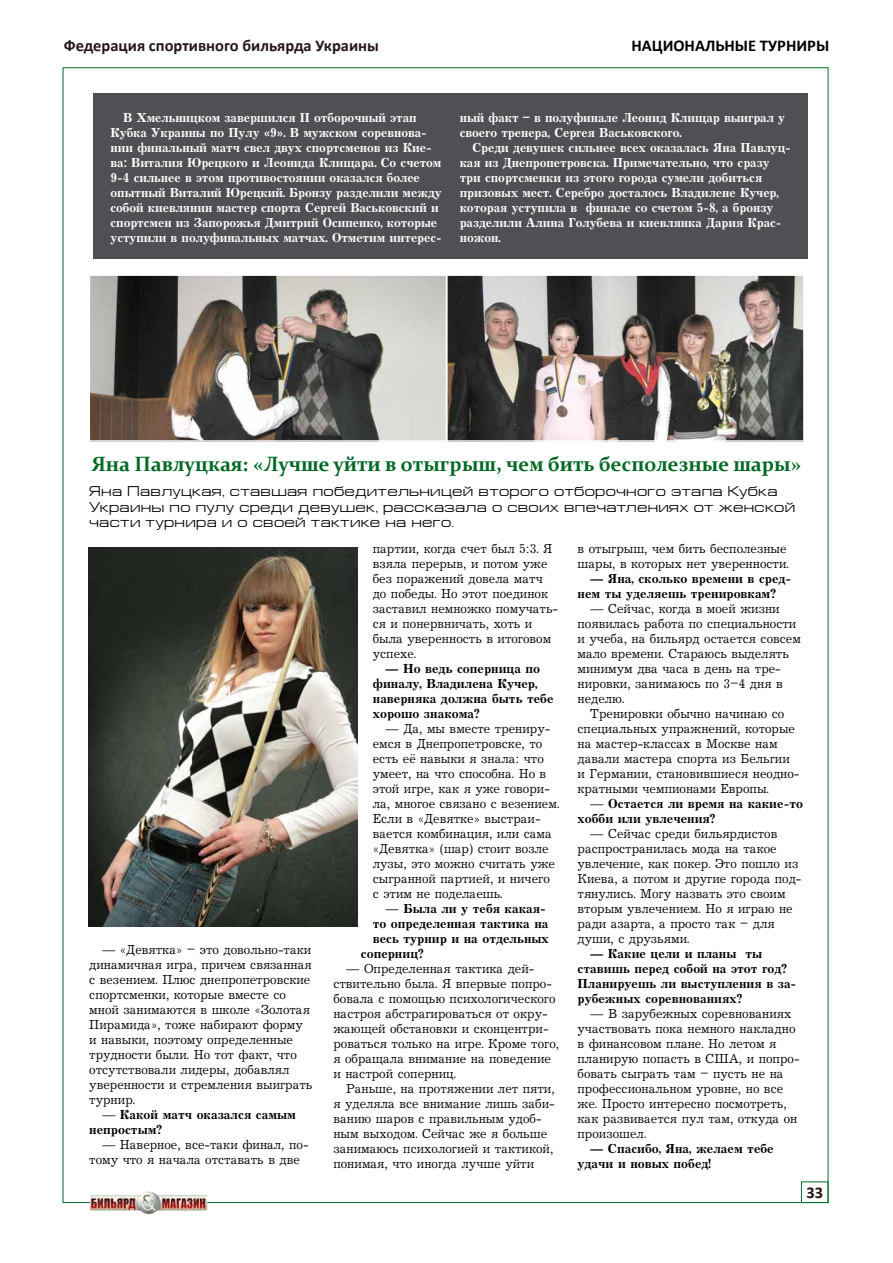
<style>
.page{position:relative;width:893px;height:1263px;background:#fff}
.page>*{position:absolute;margin:0;border:0;box-sizing:border-box;transform-origin:0 0}
.t1{font:700 20.7px "Constantia";color:#006822}
.t2{font:700 16.5px "Calibri";color:#261717}
.t3{font:700 16.5px "Calibri";color:#000}
.t4{font:14.25px/15.8px "Europe Ext";letter-spacing:.02em;color:#000}
.t5{font:13.5px/15px "Journal";color:#000;scale:.94 1}
.t6{font:700 13.5px/15px "Journal";letter-spacing:-.005em;color:#fff;scale:.92 1}
.t7{font:700 13.5px/15px "Journal";color:#000;scale:.94 1}
.s1{font-weight:400}
</style>
<div class="page">
<img style="left:90px;top:1191px;width:117px;height:23px">
<div style="left:801px;top:1182px;width:27px;height:21px;border:1px solid #006e30"></div>
<div style="left:94px;top:94px;width:714px;height:165px;background:#504f53"></div>
<img style="left:92px;top:277px;width:710px;height:162px">
<div style="left:446px;top:274px;width:359px;height:168px;border:2px solid #fff"></div>
<img style="left:89px;top:547px;width:268px;height:379px">
<div style="left:89px;top:274px;width:358px;height:168px;border:2px solid #fff"></div>
<p class="t2" style="left:64px;top:35px;width:317px">Федерация спортивного бильярда Украины</p>
<p class="t3" style="left:631px;top:35px;width:199px">НАЦИОНАЛЬНЫЕ ТУРНИРЫ</p>
<p class="t6" style="left:111px;top:110px;width:361px;text-indent:13px">В Хмельницком завершился II отборочный этап Кубка Украины по Пулу «9». В мужском соревнова&shy;нии финальный матч свел двух спортсменов из Кие&shy;ва: Виталия Юрецкого и Леонида Клищара. Со счетом 9-4 сильнее в этом противостоянии оказался более опытный Виталий Юрецкий. Бронзу разделили между собой киевлянин мастер спорта Сергей Васьковский и спортсмен из Запорожья Дмитрий Осипенко, которые уступили в полуфинальных матчах. Отметим интерес-</p>
<p class="t6" style="left:460px;top:110px;width:355px">ный факт – в полуфинале Леонид Клищар выиграл у своего тренера, Сергея Васьковского.</p>
<p class="t6" style="left:460px;top:140px;width:361px;text-indent:13px">Среди девушек сильнее всех оказалась Яна Павлуц&shy;кая из Днепропетровска. Примечательно, что сразу три спортсменки из этого города сумели добиться призовых мест. Серебро досталось Владилене Кучер, которая уступила в финале со счетом 5-8, а бронзу разделили Алина Голубева и киевлянка Дария Крас&shy;ножон.</p>
<h1 class="t1" style="left:92px;top:449px;width:711px">Яна Павлуцкая: «Лучше уйти в отыгрыш, чем бить бесполезные шары»</h1>
<p class="t4" style="left:89px;top:483px;width:707px">Яна Павлуцкая, ставшая победительницей второго отборочного этапа Кубка<br>Украины по пулу среди девушек, рассказала о своих впечатлениях от женской части турнира и о своей тактике на него.</p>
<p class="t5" style="left:89px;top:943px;width:239px;text-indent:13px">— «Девятка» – это довольно-таки динамичная игра, причем связанная с везением. Плюс днепропетровские спортсменки, которые вместе со мной занимаются в школе «Золотая<br>Пирамида», тоже набирают форму и навыки, поэтому определенные трудности были. Но тот факт, что отсутствовали лидеры, добавлял уверенности и стремления выиграть турнир.</p>
<p class="t7" style="left:89px;top:1107px;width:221px;text-indent:13px"><span class="s1">—</span> Какой матч оказался самым непростым?</p>
<p class="t5" style="left:89px;top:1138px;width:235px;text-indent:13px">— Наверное, все-таки финал, по&shy;тому что я начала отставать в две</p>
<p class="t5" style="left:373px;top:541px;width:199px">партии, когда счет был 5:3. Я взяла перерыв, и потом уже без поражений довела матч до победы. Но этот поединок заставил немножко помучать&shy;ся и понервничать, хоть и была уверенность в итоговом успехе.</p>
<p class="t7" style="left:373px;top:661px;width:194px;text-indent:13px">— Но ведь соперница по финалу, Владилена Кучер, наверняка должна быть тебе хорошо знакома?</p>
<p class="t5" style="left:373px;top:721px;width:200px;text-indent:13px">— Да, мы вместе трениру&shy;емся в Днепропетровске, то есть её навыки я знала: что умеет, на что способна. Но в этой игре, как я уже говори&shy;ла, многое связано с везением.<br>Если в «Девятке» выстраи&shy;вается комбинация, или сама «Девятка» (шар) стоит возле лузы, это можно считать уже сыгранной партией, и ничего<br>с этим не поделаешь.</p>
<p class="t7" style="left:386px;top:901px;width:172px"><span class="s1">—</span> Была ли у тебя какая-</p>
<p class="t7" style="left:373px;top:916px;width:188px">то определенная тактика на</p>
<p class="t7" style="left:373px;top:931px;width:189px">весь турнир и на отдельных</p>
<p class="t7" style="left:361px;top:946px;width:68px">соперниц?</p>
<p class="t5" style="left:333px;top:961px;width:242px;text-indent:13px">— Определенная тактика дей&shy;ствительно была. Я впервые попро&shy;бовала с помощью психологического настроя абстрагироваться от окру&shy;жающей обстановки и сконцентри&shy;роваться только на игре. Кроме того, я обращала внимание на поведение и настрой соперниц.</p>
<p class="t5" style="left:333px;top:1081px;width:237px;text-indent:13px">Раньше, на протяжении лет пяти, я уделяла все внимание лишь заби&shy;ванию шаров с правильным удоб&shy;ным выходом. Сейчас же я больше занимаюсь психологией и тактикой, понимая, что иногда лучше уйти</p>
<p class="t5" style="left:578px;top:541px;width:226px">в отыгрыш, чем бить бесполезные шары, в которых нет уверенности.</p>
<p class="t7" style="left:578px;top:571px;width:229px;text-indent:13px">— Яна, сколько времени в сред&shy;нем ты уделяешь тренировкам?</p>
<p class="t5" style="left:578px;top:601px;width:239px;text-indent:13px">— Сейчас, когда в моей жизни появилась работа по специальности и учеба, на бильярд остается совсем мало времени. Стараюсь выделять минимум два часа в день на тре&shy;нировки, занимаюсь по 3–4 дня в неделю.</p>
<p class="t5" style="left:578px;top:706px;width:238px;text-indent:13px">Тренировки обычно начинаю со специальных упражнений, которые на мастер-классах в Москве нам давали мастера спорта из Бельгии и Германии, становившиеся неодно&shy;кратными чемпионами Европы.</p>
<p class="t7" style="left:578px;top:796px;width:241px;text-indent:13px"><span class="s1">—</span> Остается ли время на какие-то хобби или увлечения?</p>
<p class="t5" style="left:578px;top:826px;width:240px;text-indent:13px">— Сейчас среди бильярдистов распространилась мода на такое увлечение, как покер. Это пошло из<br>Киева, а потом и другие города под&shy;тянулись. Могу назвать это своим вторым увлечением. Но я играю не ради азарта, а просто так – для души, с друзьями.</p>
<p class="t7" style="left:578px;top:946px;width:234px;text-indent:13px">— Какие цели и планы ты ставишь перед собой на этот год?<br>Планируешь ли выступления в за&shy;рубежных соревнованиях?</p>
<p class="t5" style="left:578px;top:1006px;width:238px;text-indent:13px">— В зарубежных соревнованиях участвовать пока немного накладно в финансовом плане. Но летом я планирую попасть в США, и попро&shy;бовать сыграть там – пусть не на профессиональном уровне, но все же. Просто интересно посмотреть, как развивается пул там, откуда он произошел.</p>
<p class="t7" style="left:578px;top:1141px;width:210px;text-indent:13px">— Спасибо, Яна, желаем тебе удачи и новых побед!</p>
<p class="t2" style="left:806px;top:1182px;width:18px">33</p>
</div>
